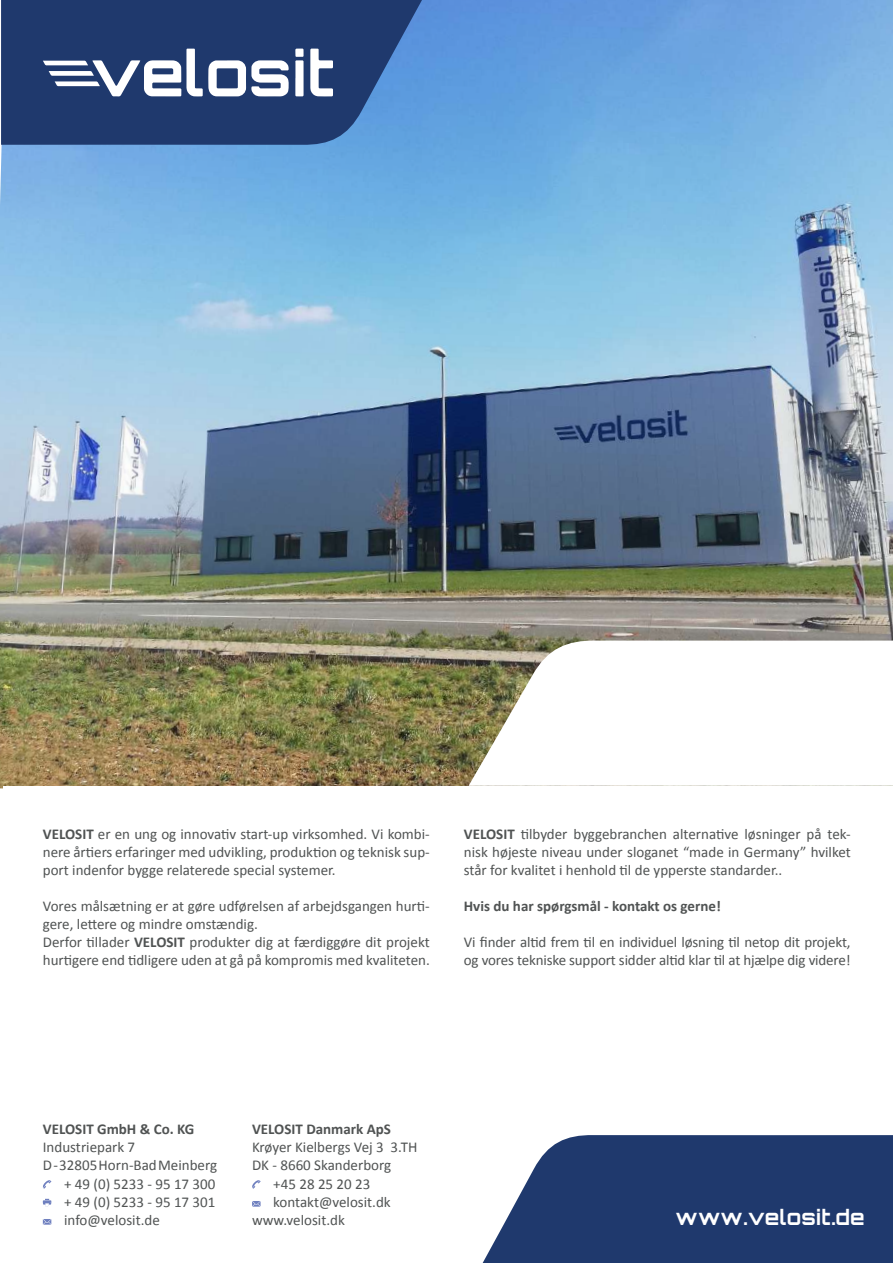
<style>
.page{position:relative;width:893px;height:1263px;background:#fff}
.page>*{position:absolute;margin:0;border:0;box-sizing:border-box;transform-origin:0 0}
.t1{font:700 21px "Orbitron";letter-spacing:.02em;color:#fff}
.t2{font:15px/18px "Calibri";color:#505353}
.t3{font:700 15px "Calibri";color:#505353}
.s1{font-weight:700}
</style>
<div class="page">
<img style="left:0;top:0;width:893px;height:789px">
<svg style="left:469px;top:640px;width:424px;height:146px"></svg>
<svg style="left:1px;top:0;width:421px;height:145px;background:#27457b"></svg>
<svg style="left:310px;top:49px;width:23px;height:47px"></svg>
<svg style="left:295px;top:49px;width:9px;height:47px"></svg>
<svg style="left:43px;top:49px;width:246px;height:48px"></svg>
<svg style="left:482px;top:1135px;width:411px;height:128px;background:#334b7a"></svg>
<div style="left:3px;top:786px;width:890px;height:34px;background:#fff"></div>
<svg style="left:252px;top:1180px;width:9px;height:9px"></svg>
<svg style="left:252px;top:1201px;width:9px;height:6px"></svg>
<svg style="left:43px;top:1180px;width:8px;height:9px"></svg>
<svg style="left:43px;top:1199px;width:8px;height:8px"></svg>
<svg style="left:43px;top:1219px;width:8px;height:6px"></svg>
<p class="t2" style="left:43px;top:824px;width:388px;text-align:justify"><span class="s1">VELOSIT</span> er en ung og innovativ start-up virksomhed. Vi kombi&shy;nere årtiers erfaringer med udvikling, produktion og teknisk sup&shy;port indenfor bygge relaterede special systemer.</p>
<p class="t2" style="left:43px;top:896px;width:388px">Vores målsætning er at gøre udførelsen af arbejdsgangen hurti&shy;gere, lettere og mindre omstændig.<br>Derfor tillader <span class="s1">VELOSIT</span> produkter dig at færdiggøre dit projekt hurtigere end tidligere uden at gå på kompromis med kvaliteten.</p>
<p class="t2" style="left:464px;top:824px;width:388px;text-align:justify"><span class="s1">VELOSIT</span> tilbyder byggebranchen alternative løsninger på tek&shy;nisk højeste niveau under sloganet “made in Germany” hvilket står for kvalitet i henhold til de ypperste standarder..</p>
<p class="t3" style="left:464px;top:895px;width:259px">Hvis du har spørgsmål - kontakt os gerne!</p>
<p class="t2" style="left:464px;top:932px;width:388px">Vi finder altid frem til en individuel løsning til netop dit projekt, og vores tekniske support sidder altid klar til at hjælpe dig videre!</p>
<p class="t3" style="left:43px;top:1119px;width:153px">VELOSIT GmbH &amp; Co. KG</p>
<p class="t2" style="left:43px;top:1138px;width:94px">Industriepark 7</p>
<p class="t2" style="left:43px;top:1156px;width:176px">D - 32805 Horn-Bad Meinberg</p>
<p class="t2" style="left:64px;top:1174px;width:153px">+ 49 (0) 5233 - 95 17 300</p>
<p class="t2" style="left:64px;top:1192px;width:153px">+ 49 (0) 5233 - 95 17 301</p>
<p class="t2" style="left:64px;top:1210px;width:97px">info@velosit.de</p>
<p class="t3" style="left:252px;top:1119px;width:140px">VELOSIT Danmark ApS</p>
<p class="t2" style="left:252px;top:1138px;width:167px">Krøyer Kielbergs Vej 3 3.TH<br>DK - 8660 Skanderborg</p>
<p class="t2" style="left:273px;top:1174px;width:99px">+45 28 25 20 23</p>
<p class="t2" style="left:273px;top:1192px;width:119px">kontakt@velosit.dk</p>
<p class="t2" style="left:252px;top:1210px;width:94px">www.velosit.dk</p>
<h1 class="t1" style="left:675px;top:1204px;width:191px">www.velosit.de</h1>
</div>
